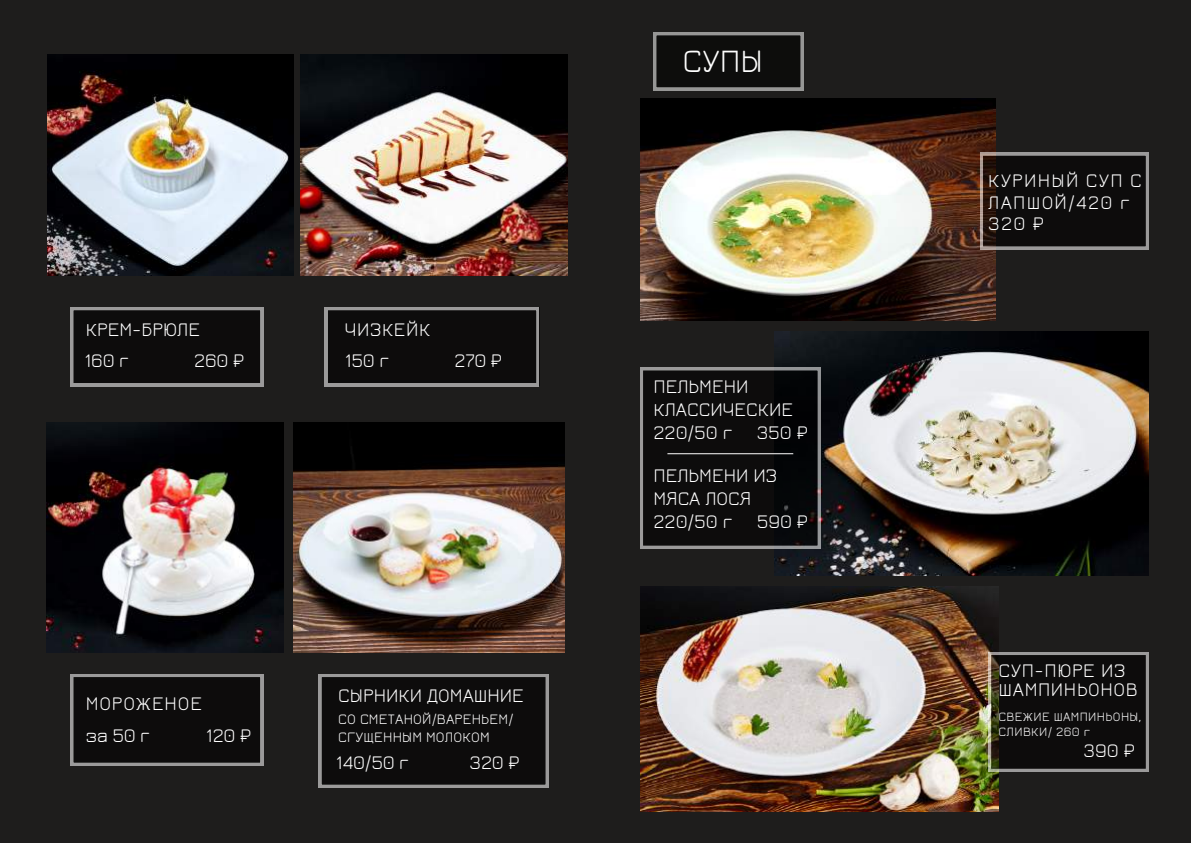
<style>
.page{position:relative;width:1191px;height:843px;background:#fff}
.page>*{position:absolute;margin:0;border:0;box-sizing:border-box;transform-origin:0 0}
.t1{font:33.2px "Jura";color:#fff}
.t2{font:19.6px/23.2px "Jura";color:#fff}
.t3{font:19.6px/18.8px "Jura";letter-spacing:.03em;color:#fff}
.t4{font:19.6px/21.4px "Jura";letter-spacing:.065em;color:#fff}
.t5{font:19.6px "Jura";letter-spacing:.045em;color:#fff}
.t6{font:14.8px/18px "Jura";letter-spacing:.015em;color:#fff}
.t7{font:13px/15px "Jura";letter-spacing:.03em;color:#fff}
</style>
<div class="page">
<div style="left:0;top:0;width:1190px;height:842px;background:#1e1d1c"></div>
<svg style="left:70px;top:307px;width:193px;height:79px;background:#1c1b1b"></svg>
<svg style="left:325px;top:307px;width:214px;height:79px;background:#1b1a1a"></svg>
<svg style="left:70px;top:674px;width:193px;height:91px;background:#191818"></svg>
<svg style="left:319px;top:674px;width:229px;height:113px;background:#161515"></svg>
<img style="left:300px;top:55px;width:267px;height:220px">
<img style="left:47px;top:422px;width:236px;height:230px">
<img style="left:293px;top:422px;width:271px;height:230px">
<img style="left:48px;top:55px;width:245px;height:220px">
<img style="left:640px;top:99px;width:354px;height:221px">
<img style="left:774px;top:332px;width:374px;height:243px">
<img style="left:640px;top:586px;width:357px;height:225px">
<svg style="left:653px;top:32px;width:150px;height:58px;background:#20201f"></svg>
<svg style="left:979px;top:153px;width:169px;height:96px;background:#1b1817"></svg>
<svg style="left:640px;top:367px;width:180px;height:181px;background:#141314"></svg>
<svg style="left:988px;top:651px;width:160px;height:120px;background:#191816"></svg>
<hr style="left:667px;top:453px;width:126px;height:1px;background:#fff">
<p class="t2" style="left:86px;top:317px;width:116px">КРЕМ-БРЮЛЕ</p>
<p class="t3" style="left:345px;top:319px;width:87px">ЧИЗКЕЙК</p>
<p class="t2" style="left:84px;top:348px;width:46px">160 г</p>
<p class="t2" style="left:194px;top:348px;width:52px">260 ₽</p>
<p class="t2" style="left:345px;top:348px;width:46px">150 г</p>
<p class="t2" style="left:454px;top:348px;width:49px">270 ₽</p>
<p class="t5" style="left:86px;top:691px;width:118px">МОРОЖЕНОЕ</p>
<p class="t2" style="left:86px;top:723px;width:65px">за 50 г</p>
<p class="t2" style="left:206px;top:723px;width:47px">120 ₽</p>
<p class="t2" style="left:338px;top:683px;width:187px">СЫРНИКИ ДОМАШНИЕ</p>
<p class="t6" style="left:338px;top:709px;width:176px">СО СМЕТАНОЙ/ВАРЕНЬЕМ/<br>СГУЩЕННЫМ МОЛОКОМ</p>
<p class="t2" style="left:336px;top:749px;width:74px">140/50 г</p>
<p class="t2" style="left:469px;top:749px;width:51px">320 ₽</p>
<h1 class="t1" style="left:682px;top:40px;width:82px">СУПЫ</h1>
<p class="t2" style="left:653px;top:373px;width:156px">ПЕЛЬМЕНИ<br>КЛАССИЧЕСКИЕ<br>220/50 г 350 ₽</p>
<p class="t2" style="left:653px;top:463px;width:156px">ПЕЛЬМЕНИ ИЗ<br>МЯСА ЛОСЯ<br>220/50 г 590 ₽</p>
<p class="t4" style="left:988px;top:169px;width:155px">КУРИНЫЙ СУП С<br>ЛАПШОЙ/420 г<br>320 ₽</p>
<p class="t3" style="left:998px;top:660px;width:141px">СУП-ПЮРЕ ИЗ<br>ШАМПИНЬОНОВ</p>
<p class="t7" style="left:998px;top:708px;width:144px">СВЕЖИЕ ШАМПИНЬОНЫ,<br>СЛИВКИ/ 260 г</p>
<p class="t2" style="left:1083px;top:738px;width:53px">390 ₽</p>
</div>
